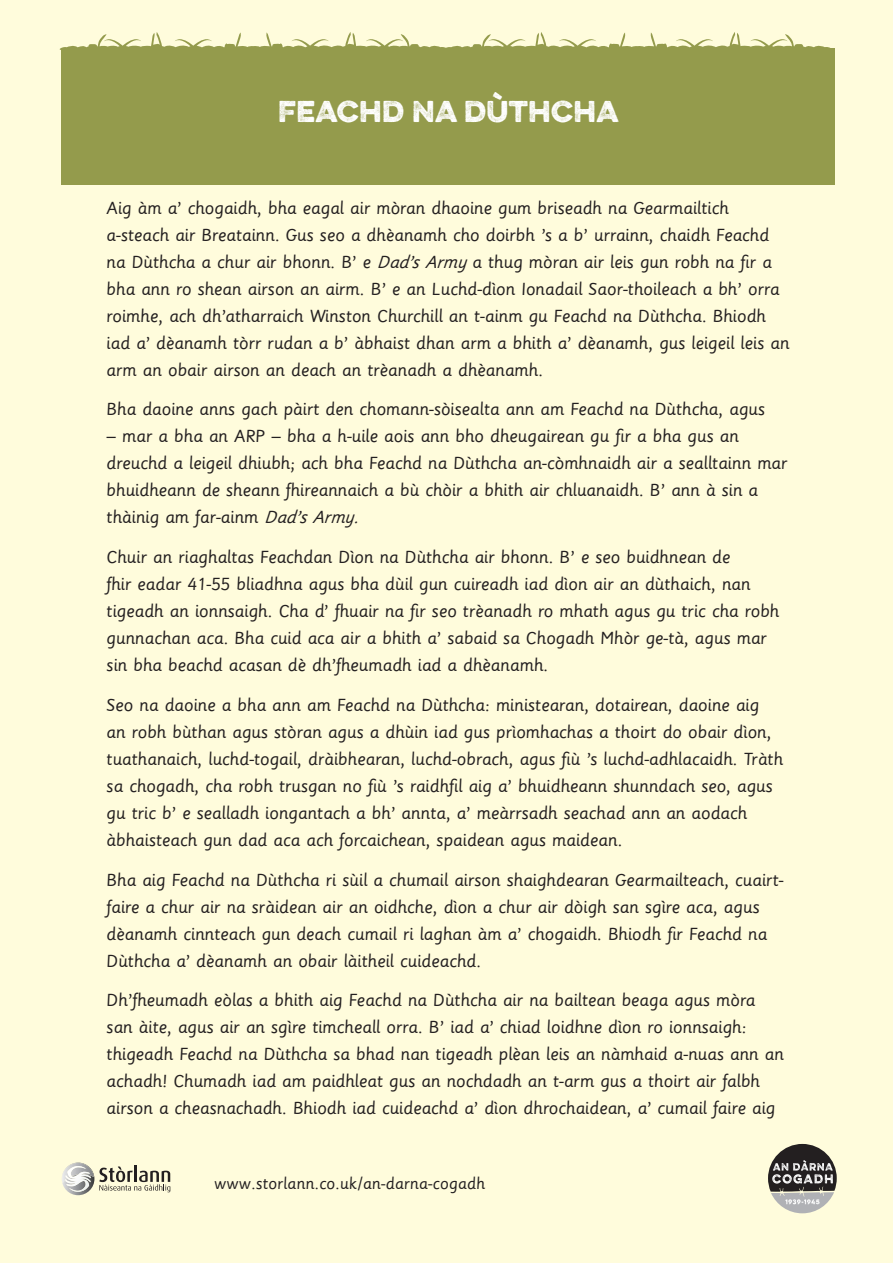
<style>
.page{position:relative;width:893px;height:1263px;background:#fffcdc}
.page>*{position:absolute;margin:0;border:0;box-sizing:border-box;transform-origin:0 0}
.t1{font:27px "Eveleth";letter-spacing:.01em;color:#fff}
.t2{font:19.5px/27px "Sassoon Primary";letter-spacing:-.01em;color:#231f20}
.t3{font:18px "Sassoon Primary";color:#231f20}
.s1{font-style:italic}
</style>
<div class="page">
<svg style="left:62px;top:1162px;width:108px;height:33px"></svg>
<svg style="left:768px;top:1144px;width:69px;height:69px"></svg>
<div style="left:61px;top:49px;width:774px;height:136px;background:#949b4c"></div>
<svg style="left:60px;top:32px;width:772px;height:18px"></svg>
<p class="t1" style="left:278px;top:90px;width:342px">FEACHD NA DÙTHCHA</p>
<p class="t2" style="left:106px;top:193px;width:685px">Aig àm a’ chogaidh, bha eagal air mòran dhaoine gum briseadh na Gearmailtich a-steach air Breatainn. Gus seo a dhèanamh cho doirbh ’s a b’ urrainn, chaidh Feachd na Dùthcha a chur air bhonn. B’ e <span class="s1">Dad’sArmy</span>a thug mòran air leis gun robh na fir a bha ann ro shean airson an airm. B’ e an Luchd-dìon Ionadail Saor-thoileach a bh’ orra roimhe, ach dh’atharraich Winston Churchill an t-ainm gu Feachd na Dùthcha. Bhiodh iad a’ dèanamh tòrr rudan a b’ àbhaist dhan arm a bhith a’ dèanamh, gus leigeil leis an arm an obair airson an deach an trèanadh a dhèanamh.</p>
<p class="t2" style="left:106px;top:395px;width:660px">Bha daoine anns gach pàirt den chomann-sòisealta ann am Feachd na Dùthcha, agus</p>
<p class="t2" style="left:106px;top:422px;width:683px">– mar a bha an ARP – bha a h-uile aois ann bho dheugairean gu fir a bha gus an dreuchd a leigeil dhiubh; ach bha Feachd na Dùthcha an-còmhnaidh air a sealltainn mar bhuidheann de sheann fhireannaich a bù chòir a bhith air chluanaidh. B’ ann à sin a thàinig am far-ainm <span class="s1">Dad’sArmy.</span></p>
<p class="t2" style="left:106px;top:543px;width:674px">Chuir an riaghaltas Feachdan Dìon na Dùthcha air bhonn. B’ e seo buidhnean de<br>fhir eadar 41-55 bliadhna agus bha dùil gun cuireadh iad dìon air an dùthaich, nan tigeadh an ionnsaigh. Cha d’ fhuair na fir seo trèanadh ro mhath agus gu tric cha robh gunnachan aca. Bha cuid aca air a bhith a’ sabaid sa Chogadh Mhòr ge-tà, agus mar sin bha beachd acasan dè dh’fheumadh iad a dhèanamh.</p>
<p class="t2" style="left:106px;top:691px;width:678px">Seo na daoine a bha ann am Feachd na Dùthcha: ministearan, dotairean, daoine aig an robh bùthan agus stòran agus a dhùin iad gus prìomhachas a thoirt do obair dìon, tuathanaich, luchd-togail, dràibhearan, luchd-obrach, agus fiù ’s luchd-adhlacaidh. Tràth sa chogadh, cha robh trusgan no fiù ’s raidhfil aig a’ bhuidheann shunndach seo, agus gu tric b’ e sealladh iongantach a bh’ annta, a’ meàrrsadh seachad ann an aodach àbhaisteach gun dad aca ach forcaichean, spaidean agus maidean.</p>
<p class="t2" style="left:106px;top:865px;width:679px">Bha aig Feachd na Dùthcha ri sùil a chumail airson shaighdearan Gearmailteach, cuairt&shy;faire a chur air na sràidean air an oidhche, dìon a chur air dòigh san sgìre aca, agus dèanamh cinnteach gun deach cumail ri laghan àm a’ chogaidh. Bhiodh fir Feachd na Dùthcha a’ dèanamh an obair làitheil cuideachd.</p>
<p class="t2" style="left:106px;top:986px;width:679px">Dh’fheumadh eòlas a bhith aig Feachd na Dùthcha air na bailtean beaga agus mòra san àite, agus air an sgìre timcheall orra. B’ iad a’ chiad loidhne dìon ro ionnsaigh: thigeadh Feachd na Dùthcha sa bhad nan tigeadh plèan leis an nàmhaid a-nuas ann an achadh! Chumadh iad am paidhleat gus an nochdadh an t-arm gus a thoirt air falbh airson a cheasnachadh. Bhiodh iad cuideachd a’ dìon dhrochaidean, a’ cumail faire aig</p>
<p class="t3" style="left:214px;top:1173px;width:273px">www.storlann.co.uk/an-darna-cogadh</p>
</div>
